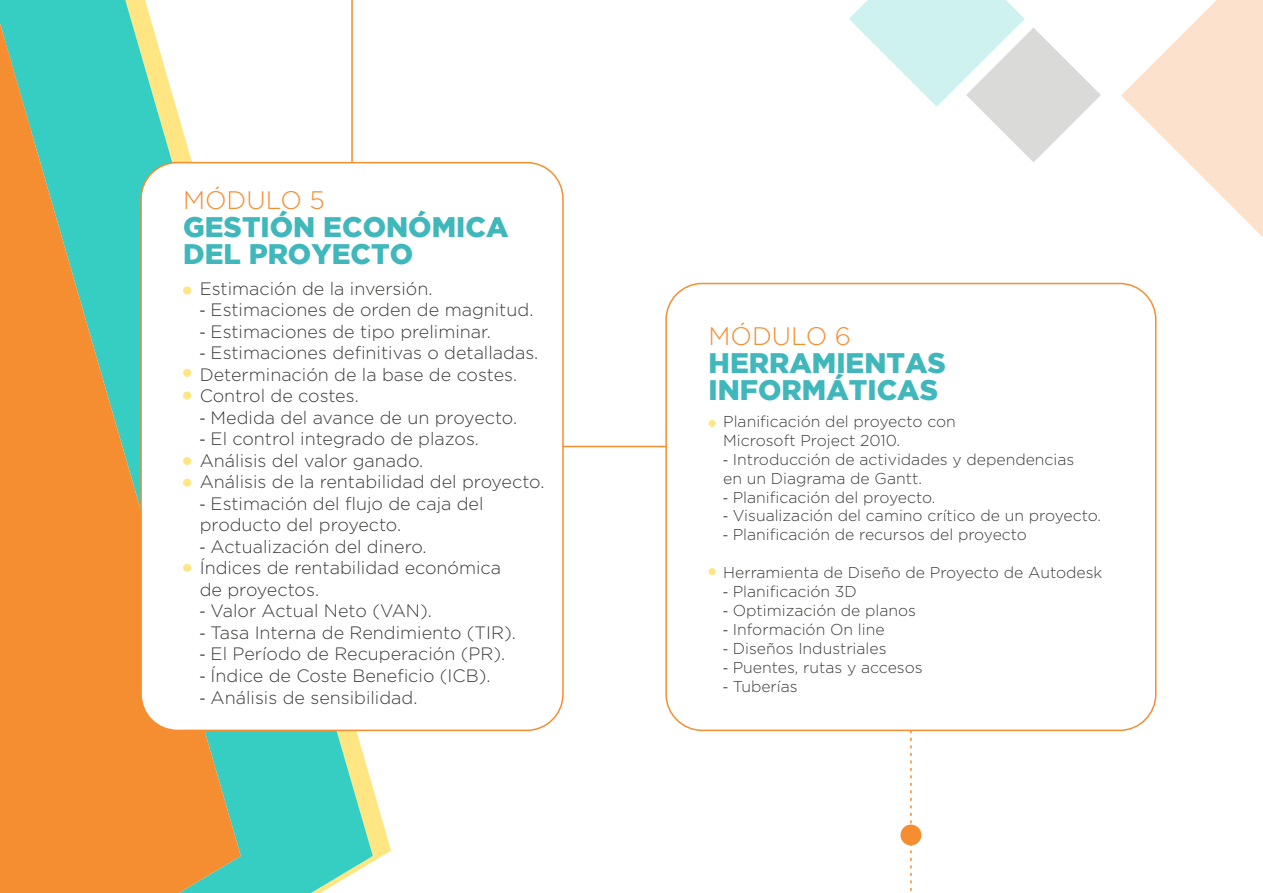
<style>
.page{position:relative;width:1263px;height:893px;background:#fff}
.page>*{position:absolute;margin:0;border:0;box-sizing:border-box;transform-origin:0 0}
.t1{font:900 28.2px/27px "Gotham";color:#3fb7bb}
.t2{font:300 25.35px "Gotham";color:#f58d31}
.t3{font:300 18px/21.5px "Gotham";color:#3c3c3b}
.t4{font:300 15.75px/18.9px "Gotham";color:#3c3c3b}
.s1{font-family:"Myriad Pro";font-weight:400}
</style>
<div class="page">
<svg style="left:849px;top:0;width:414px;height:237px"></svg>
<svg style="left:0;top:0;width:373px;height:893px"></svg>
<svg style="left:0;top:23px;width:241px;height:870px;fill:#f58d31"></svg>
<div style="left:141px;top:163px;width:422px;height:567px;background:#fff;border-radius:36px"></div>
<div style="left:140px;top:162px;width:424px;height:569px;border:2px solid #f58d31;border-radius:36px"></div>
<div style="left:183px;top:286px;width:8px;height:9px;background:#ffe683;border-radius:50%"></div>
<div style="left:183px;top:369px;width:8px;height:8px;background:#ffe683;border-radius:50%"></div>
<div style="left:183px;top:391px;width:8px;height:9px;background:#ffe683;border-radius:50%"></div>
<div style="left:183px;top:457px;width:8px;height:8px;background:#ffe683;border-radius:50%"></div>
<div style="left:183px;top:479px;width:8px;height:8px;background:#ffe683;border-radius:50%"></div>
<div style="left:183px;top:564px;width:8px;height:8px;background:#ffe683;border-radius:50%"></div>
<div style="left:708px;top:420px;width:8px;height:7px;background:#ffe683;border-radius:50%"></div>
<div style="left:708px;top:568px;width:8px;height:7px;background:#ffe683;border-radius:50%"></div>
<div style="left:665px;top:283px;width:491px;height:448px;border:2px solid #f58d31;border-radius:36px"></div>
<hr style="left:563px;top:446px;width:103px;height:1px;background:#f58d31">
<svg style="left:910px;top:730px;width:2px;height:161px"></svg>
<hr style="left:351px;top:0;width:2px;height:163px;background:#f58d31">
<div style="left:900px;top:825px;width:21px;height:20px;background:#f58d31;border-radius:50%"></div>
<h2 class="t2" style="left:183px;top:184px;width:143px">MÓDULO 5</h2>
<h1 class="t1" style="left:183px;top:213px;width:327px">GESTIÓN ECONÓMICA<br>DEL PROYECTO</h1>
<p class="t3" style="left:200px;top:277px;width:234px">Estimación de la inversión.</p>
<p class="t3" style="left:200px;top:298px;width:335px"><span class="s1">-</span> Estimaciones de orden de magnitud.</p>
<p class="t3" style="left:200px;top:320px;width:293px"><span class="s1">-</span> Estimaciones de tipo preliminar.</p>
<p class="t3" style="left:200px;top:342px;width:340px"><span class="s1">-</span> Estimaciones definitivas o detalladas.<br>Determinación de la base de costes.<br>Control de costes.</p>
<p class="t3" style="left:200px;top:406px;width:319px"><span class="s1">-</span> Medida del avance de un proyecto.</p>
<p class="t3" style="left:200px;top:428px;width:346px"><span class="s1">-</span> El control integrado de plazos.<br>Análisis del valor ganado.<br>Análisis de la rentabilidad del proyecto.</p>
<p class="t3" style="left:200px;top:492px;width:285px"><span class="s1">-</span> Estimación del flujo de caja del producto del proyecto.</p>
<p class="t3" style="left:200px;top:535px;width:303px"><span class="s1">-</span> Actualización del dinero.<br>Índices de rentabilidad económica de proyectos.</p>
<p class="t3" style="left:200px;top:600px;width:234px"><span class="s1">-</span> Valor Actual Neto (VAN).</p>
<p class="t3" style="left:200px;top:621px;width:318px"><span class="s1">-</span> Tasa Interna de Rendimiento (TIR).</p>
<p class="t3" style="left:200px;top:643px;width:307px"><span class="s1">-</span> El Período de Recuperación (PR).</p>
<p class="t3" style="left:200px;top:664px;width:292px"><span class="s1">-</span> Índice de Coste Beneficio (ICB).</p>
<p class="t3" style="left:200px;top:686px;width:219px"><span class="s1">-</span> Análisis de sensibilidad.</p>
<h2 class="t2" style="left:708px;top:320px;width:144px">MÓDULO 6</h2>
<h1 class="t1" style="left:708px;top:349px;width:239px">HERRAMIENTAS<br>INFORMÁTICAS</h1>
<p class="t4" style="left:723px;top:411px;width:234px">Planificación del proyecto con<br>Microsoft Project 2010.</p>
<p class="t4" style="left:723px;top:449px;width:353px"><span class="s1">-</span> Introducción de actividades y dependencias en un Diagrama de Gantt.</p>
<p class="t4" style="left:723px;top:487px;width:214px"><span class="s1">-</span> Planificación del proyecto.</p>
<p class="t4" style="left:723px;top:506px;width:379px"><span class="s1">-</span> Visualización del camino crítico de un proyecto.</p>
<p class="t4" style="left:723px;top:525px;width:305px"><span class="s1">-</span> Planificación de recursos del proyecto</p>
<p class="t4" style="left:723px;top:563px;width:381px">Herramienta de Diseño de Proyecto de Autodesk</p>
<p class="t4" style="left:723px;top:582px;width:135px"><span class="s1">-</span> Planificación 3D</p>
<p class="t4" style="left:723px;top:601px;width:194px"><span class="s1">-</span> Optimización de planos</p>
<p class="t4" style="left:723px;top:619px;width:163px"><span class="s1">-</span> Información On line</p>
<p class="t4" style="left:723px;top:638px;width:165px"><span class="s1">-</span> Diseños Industriales</p>
<p class="t4" style="left:723px;top:657px;width:201px"><span class="s1">-</span> Puentes, rutas y accesos</p>
<p class="t4" style="left:723px;top:676px;width:76px"><span class="s1">-</span> Tuberías</p>
</div>
